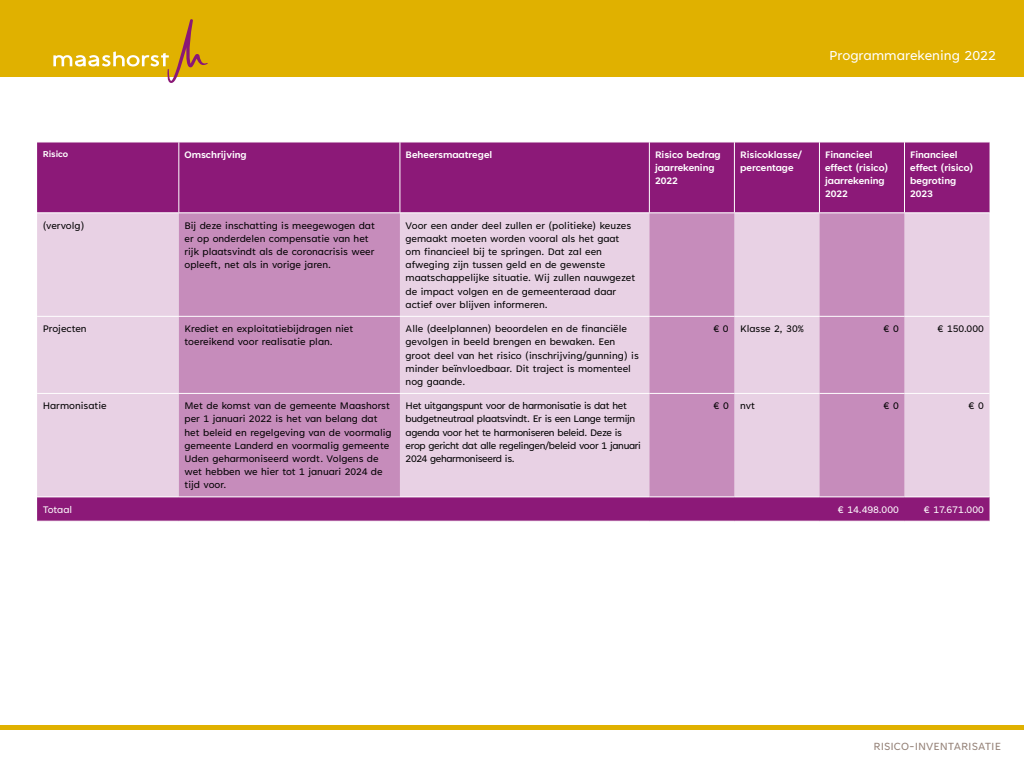
<style>
.page{position:relative;width:1024px;height:768px;background:#fff}
.page>*{position:absolute;margin:0;border:0;box-sizing:border-box;transform-origin:0 0}
.t1{font:15px "Tenorite";color:#fff}
.t2{font:12px "Tenorite";color:#948177}
.t3{font:11px/13.2px "Tenorite";color:#000}
.t4{font:11px/13.2px "Tenorite";letter-spacing:-.03em;color:#000}
.t5{font:11px "Tenorite";color:#fff}
.t6{font:700 10.9px/13.1px "Tenorite";color:#fff}
.t7{font:700 9.9px "Tenorite";color:#fff}
</style>
<div class="page">
<hr style="left:0;top:726px;width:1024px;height:4px;background:#e0b100">
<div style="left:0;top:0;width:1024px;height:77px;background:#e0b100"></div>
<svg style="left:53px;top:19px;width:155px;height:64px"></svg>
<div style="left:37px;top:143px;width:953px;height:378px;background:#8c1978"></div>
<div style="left:37px;top:214px;width:953px;height:283px;background:#e8d1e4"></div>
<svg style="left:179px;top:214px;width:726px;height:283px;background:#d5acce"></svg>
<hr style="left:37px;top:213px;width:142px;height:1px;background:#fff">
<hr style="left:179px;top:213px;width:221px;height:1px;background:#fff">
<hr style="left:400px;top:213px;width:249px;height:1px;background:#fff">
<hr style="left:649px;top:213px;width:85px;height:1px;background:#fff">
<hr style="left:734px;top:213px;width:85px;height:1px;background:#fff">
<hr style="left:819px;top:213px;width:86px;height:1px;background:#fff">
<hr style="left:905px;top:213px;width:85px;height:1px;background:#fff">
<hr style="left:37px;top:316px;width:142px;height:1px;background:#fff">
<hr style="left:37px;top:393px;width:142px;height:1px;background:#fff">
<hr style="left:179px;top:316px;width:221px;height:1px;background:#fff">
<hr style="left:179px;top:393px;width:221px;height:1px;background:#fff">
<hr style="left:400px;top:316px;width:249px;height:1px;background:#fff">
<hr style="left:400px;top:393px;width:249px;height:1px;background:#fff">
<hr style="left:649px;top:316px;width:85px;height:1px;background:#fff">
<hr style="left:734px;top:316px;width:85px;height:1px;background:#fff">
<hr style="left:649px;top:393px;width:85px;height:1px;background:#fff">
<hr style="left:734px;top:393px;width:85px;height:1px;background:#fff">
<hr style="left:819px;top:316px;width:86px;height:1px;background:#fff">
<hr style="left:819px;top:393px;width:86px;height:1px;background:#fff">
<hr style="left:819px;top:497px;width:86px;height:1px;background:#fff">
<hr style="left:905px;top:316px;width:85px;height:1px;background:#fff">
<hr style="left:905px;top:393px;width:85px;height:1px;background:#fff">
<hr style="left:905px;top:497px;width:85px;height:1px;background:#fff">
<hr style="left:179px;top:142px;width:1px;height:71px;background:#fff">
<hr style="left:400px;top:142px;width:1px;height:71px;background:#fff">
<hr style="left:649px;top:142px;width:1px;height:71px;background:#fff">
<hr style="left:734px;top:142px;width:1px;height:71px;background:#fff">
<hr style="left:819px;top:142px;width:1px;height:71px;background:#fff">
<hr style="left:904px;top:142px;width:1px;height:71px;background:#fff">
<hr style="left:37px;top:497px;width:142px;height:1px;background:#fff">
<hr style="left:179px;top:497px;width:221px;height:1px;background:#fff">
<hr style="left:400px;top:497px;width:249px;height:1px;background:#fff">
<hr style="left:649px;top:497px;width:85px;height:1px;background:#fff">
<hr style="left:734px;top:497px;width:85px;height:1px;background:#fff">
<h1 class="t1" style="left:829px;top:48px;width:168px">Programmarekening 2022</h1>
<p class="t7" style="left:43px;top:149px;width:27px">Risico</p>
<p class="t6" style="left:185px;top:148px;width:64px">Omschrijving</p>
<p class="t6" style="left:406px;top:148px;width:88px">Beheersmaatregel</p>
<p class="t6" style="left:655px;top:148px;width:67px">Risico bedrag jaarrekening<br>2022</p>
<p class="t6" style="left:740px;top:148px;width:63px">Risicoklasse/ percentage</p>
<p class="t6" style="left:825px;top:148px;width:65px">Financieel effect (risico) jaarrekening<br>2022</p>
<p class="t6" style="left:910px;top:148px;width:65px">Financieel effect (risico) begroting<br>2023</p>
<p class="t3" style="left:43px;top:219px;width:43px">(vervolg)</p>
<p class="t3" style="left:185px;top:219px;width:192px">Bij deze inschatting is meegewogen dat er op onderdelen compensatie van het rijk plaatsvindt als de coronacrisis weer opleeft, net als in vorige jaren.</p>
<p class="t3" style="left:406px;top:219px;width:231px">Voor een ander deel zullen er (politieke) keuzes gemaakt moeten worden vooral als het gaat om financieel bij te springen. Dat zal een afweging zijn tussen geld en de gewenste maatschappelijke situatie. Wij zullen nauwgezet de impact volgen en de gemeenteraad daar actief over blijven informeren.</p>
<p class="t3" style="left:43px;top:323px;width:45px">Projecten</p>
<p class="t3" style="left:185px;top:323px;width:170px">Krediet en exploitatiebijdragen niet toereikend voor realisatie plan.</p>
<p class="t3" style="left:406px;top:323px;width:235px">Alle (deelplannen) beoordelen en de financiële gevolgen in beeld brengen en bewaken. Een groot deel van het risico (inschrijving/gunning) is minder beïnvloedbaar. Dit traject is momenteel nog gaande.</p>
<p class="t3" style="left:713px;top:323px;width:92px">€ 0 Klasse 2, 30%</p>
<p class="t3" style="left:883px;top:323px;width:17px">€ 0</p>
<p class="t3" style="left:937px;top:323px;width:48px">€ 150.000</p>
<p class="t3" style="left:43px;top:400px;width:65px">Harmonisatie</p>
<p class="t3" style="left:185px;top:400px;width:209px">Met de komst van de gemeente Maashorst per 1 januari 2022 is het van belang dat het beleid en regelgeving van de voormalig gemeente Landerd en voormalig gemeente Uden geharmoniseerd wordt. Volgens de wet hebben we hier tot 1 januari 2024 de tijd voor.</p>
<p class="t4" style="left:406px;top:400px;width:237px">Het uitgangspunt voor de harmonisatie is dat het budgetneutraal plaatsvindt. Er is een Lange termijn agenda voor het te harmoniseren beleid. Deze is erop gericht dat alle regelingen/beleid voor 1 januari 2024 geharmoniseerd is.</p>
<p class="t3" style="left:713px;top:400px;width:43px">€ 0 nvt</p>
<p class="t3" style="left:883px;top:400px;width:17px">€ 0</p>
<p class="t3" style="left:968px;top:400px;width:17px">€ 0</p>
<p class="t5" style="left:43px;top:504px;width:31px">Totaal</p>
<p class="t5" style="left:838px;top:504px;width:63px">€ 14.498.000</p>
<p class="t5" style="left:923px;top:504px;width:62px">€ 17.671.000</p>
<p class="t2" style="left:874px;top:740px;width:129px">RISICO-INVENTARISATIE</p>
</div>
